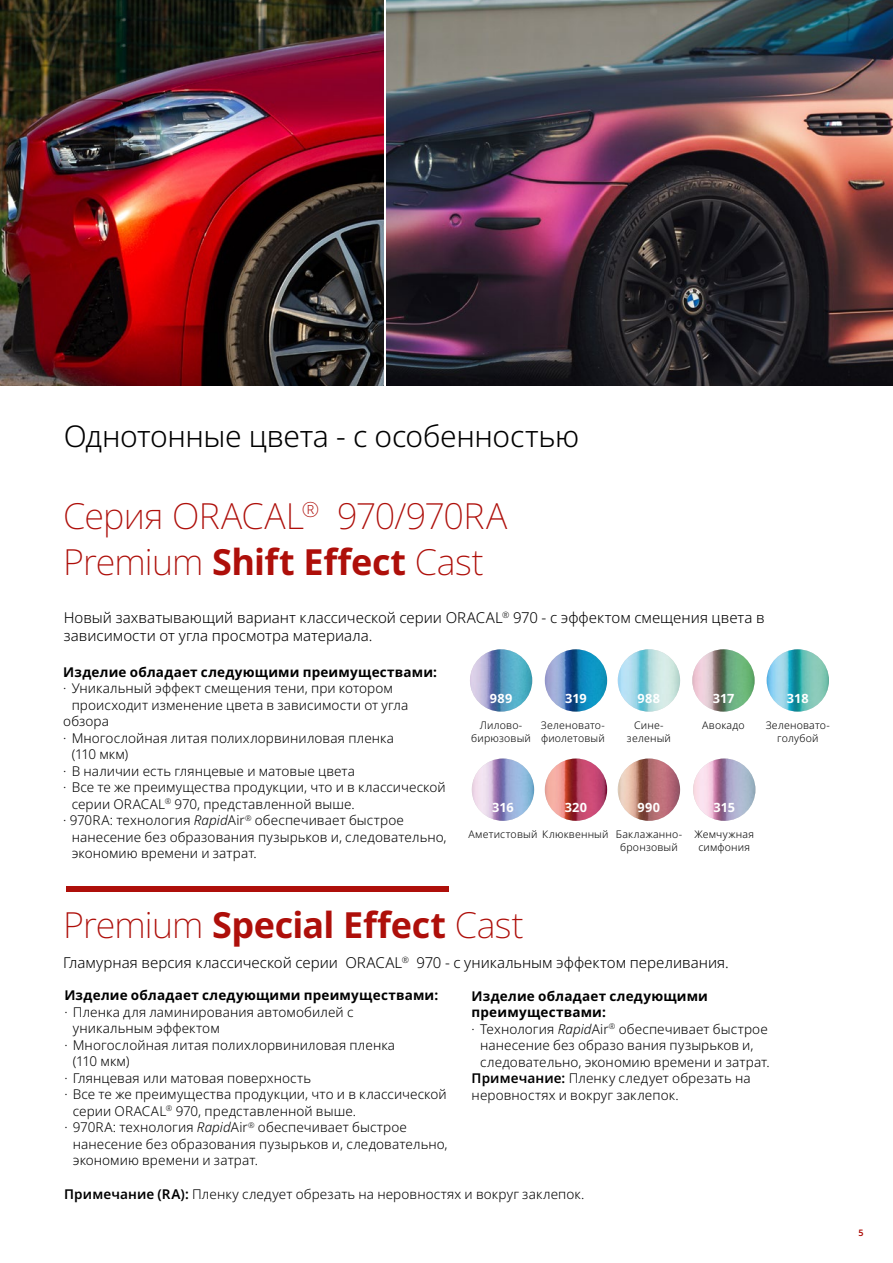
<style>
.page{position:relative;width:893px;height:1263px;background:#fff}
.page>*{position:absolute;margin:0;border:0;box-sizing:border-box;transform-origin:0 0}
.t1{font:200 36px/45.8px "Noto Sans";letter-spacing:-.02em;color:#ae0f0a}
.t2{font:700 36px "Noto Sans";letter-spacing:-.01em;color:#ae0f0a}
.t3{font:300 30px "Noto Sans";letter-spacing:-.01em;color:#000}
.t4{font:300 15px/18px "Noto Sans";color:#000}
.t5{font:300 13.5px "Noto Sans";letter-spacing:.005em;color:#000}
.t6{font:700 13.5px "Noto Sans";letter-spacing:.015em;color:#000}
.t7{font:700 12.75px "Noto Sans";letter-spacing:.005em;color:#fff}
.t8{font:300 10.5px/12.9px "Noto Sans";letter-spacing:.015em;color:#000;text-align:center}
.t9{font:600 9px "Noto Sans";color:#ae0f0a}
.s1{font-weight:700}
.s2{font-style:italic}
.s3{font-weight:200}
.s4{font-weight:600}
</style>
<div class="page">
<img style="left:387px;top:0;width:506px;height:386px">
<img style="left:1px;top:0;width:382px;height:386px">
<img style="left:470px;top:649px;width:62px;height:63px;border-radius:31px">
<img style="left:618px;top:649px;width:62px;height:63px;border-radius:31px">
<img style="left:692px;top:649px;width:63px;height:63px;border-radius:31px">
<img style="left:767px;top:649px;width:62px;height:63px;border-radius:31px">
<img style="left:545px;top:649px;width:62px;height:63px;border-radius:31px">
<img style="left:472px;top:758px;width:62px;height:63px;border-radius:31px">
<img style="left:545px;top:758px;width:62px;height:63px;border-radius:31px">
<img style="left:618px;top:758px;width:62px;height:63px;border-radius:31px">
<img style="left:693px;top:758px;width:62px;height:63px;border-radius:31px">
<div style="left:66px;top:886px;width:383px;height:6px;background:#ae0f0a"></div>
<h2 class="t3" style="left:64px;top:415px;width:517px">Однотонные цвета - с особенностью</h2>
<h1 class="t1" style="left:63px;top:494px;width:445px">Серия ORACAL<sup>®</sup> 970/970RA<br>Premium <span class="s1">Shift Effect</span> Cast</h1>
<p class="t4" style="left:64px;top:608px;width:702px">Новый захватывающий вариант классической серии ORACAL<sup>®</sup> 970 - с эффектом смещения цвета в зависимости от угла просмотра материала.</p>
<p class="t6" style="left:63px;top:662px;width:375px">Изделие обладает следующими преимуществами:</p>
<p class="t5" style="left:63px;top:679px;width:331px">· Уникальный эффект смещения тени, при котором</p>
<p class="t5" style="left:72px;top:695px;width:338px">происходит изменение цвета в зависимости от угла</p>
<p class="t5" style="left:63px;top:712px;width:47px">обзора</p>
<p class="t5" style="left:63px;top:728px;width:332px">· Многослойная литая полихлорвиниловая пленка</p>
<p class="t5" style="left:72px;top:745px;width:58px">(110 мкм)</p>
<p class="t5" style="left:63px;top:761px;width:293px">· В наличии есть глянцевые и матовые цвета</p>
<p class="t5" style="left:63px;top:778px;width:384px">· Все те же преимущества продукции, что и в классической</p>
<p class="t5" style="left:72px;top:794px;width:285px">серии ORACAL<sup>®</sup> 970, представленной выше.</p>
<p class="t5" style="left:63px;top:811px;width:342px">· 970RA: технология <span class="s2">Rapid</span>Air<sup>®</sup> обеспечивает быстрое</p>
<p class="t5" style="left:72px;top:827px;width:376px">нанесение без образования пузырьков и, следовательно,</p>
<p class="t5" style="left:72px;top:844px;width:187px">экономию времени и затрат.</p>
<p class="t7" style="left:490px;top:689px;width:24px">989</p>
<p class="t8" style="left:471px;top:719px;width:61px">Лилово&shy;бирюзовый</p>
<p class="t7" style="left:565px;top:689px;width:23px">319</p>
<p class="t8" style="left:541px;top:719px;width:66px;text-align:left">Зеленовато&shy;фиолетовый</p>
<p class="t7" style="left:638px;top:689px;width:24px">988</p>
<p class="t7" style="left:713px;top:689px;width:23px">317</p>
<p class="t7" style="left:787px;top:689px;width:23px">318</p>
<p class="t8" style="left:627px;top:719px;width:45px">Сине&shy;зеленый</p>
<p class="t8" style="left:702px;top:719px;width:44px">Авокадо</p>
<p class="t8" style="left:766px;top:719px;width:66px">Зеленовато&shy;голубой</p>
<p class="t7" style="left:492px;top:798px;width:23px">316</p>
<p class="t7" style="left:565px;top:798px;width:24px">320</p>
<p class="t7" style="left:637px;top:798px;width:24px">990</p>
<p class="t7" style="left:713px;top:798px;width:23px">315</p>
<p class="t8" style="left:469px;top:828px;width:70px">Аметистовый</p>
<p class="t8" style="left:542px;top:828px;width:68px">Клюквенный</p>
<p class="t8" style="left:616px;top:828px;width:68px">Баклажанно&shy;бронзовый</p>
<p class="t8" style="left:695px;top:828px;width:61px">Жемчужная симфония</p>
<h1 class="t2" style="left:63px;top:899px;width:462px"><span class="s3">Premium</span> Special Effect <span class="s3">Cast</span></h1>
<p class="t4" style="left:63px;top:954px;width:667px">Гламурная версия классической серии ORACAL<sup>®</sup> 970 - с уникальным эффектом переливания.</p>
<p class="t6" style="left:64px;top:986px;width:375px">Изделие обладает следующими преимуществами:</p>
<p class="t5" style="left:64px;top:1002px;width:291px">· Пленка для ламинирования автомобилей с</p>
<p class="t5" style="left:73px;top:1019px;width:148px">уникальным эффектом</p>
<p class="t5" style="left:64px;top:1035px;width:332px">· Многослойная литая полихлорвиниловая пленка</p>
<p class="t5" style="left:73px;top:1052px;width:58px">(110 мкм)</p>
<p class="t5" style="left:64px;top:1068px;width:248px">· Глянцевая или матовая поверхность</p>
<p class="t5" style="left:64px;top:1085px;width:384px">· Все те же преимущества продукции, что и в классической</p>
<p class="t5" style="left:73px;top:1101px;width:285px">серии ORACAL<sup>®</sup> 970, представленной выше.</p>
<p class="t5" style="left:64px;top:1118px;width:344px">· 970RA: технология <span class="s2">Rapid</span>Air<sup>®</sup> обеспечивает быстрое</p>
<p class="t5" style="left:73px;top:1134px;width:376px">нанесение без образования пузырьков и, следовательно,</p>
<p class="t5" style="left:73px;top:1151px;width:187px">экономию времени и затрат.</p>
<p class="t5" style="left:64px;top:1184px;width:522px"><span class="s4">Примечание (RA):</span> Пленку следует обрезать на неровностях и вокруг заклепок.</p>
<p class="t6" style="left:472px;top:986px;width:238px">Изделие обладает следующими</p>
<p class="t6" style="left:472px;top:1003px;width:136px">преимуществами:</p>
<p class="t5" style="left:472px;top:1019px;width:298px">· Технология <span class="s2">Rapid</span>Air<sup>®</sup> обеспечивает быстрое</p>
<p class="t5" style="left:480px;top:1036px;width:275px">нанесение без образо вания пузырьков и,</p>
<p class="t5" style="left:480px;top:1052px;width:291px">следовательно, экономию времени и затрат.</p>
<p class="t5" style="left:472px;top:1069px;width:281px"><span class="s4">Примечание:</span> Пленку следует обрезать на</p>
<p class="t5" style="left:472px;top:1085px;width:209px">неровностях и вокруг заклепок.</p>
<p class="t9" style="left:858px;top:1226px;width:7px">5</p>
</div>
